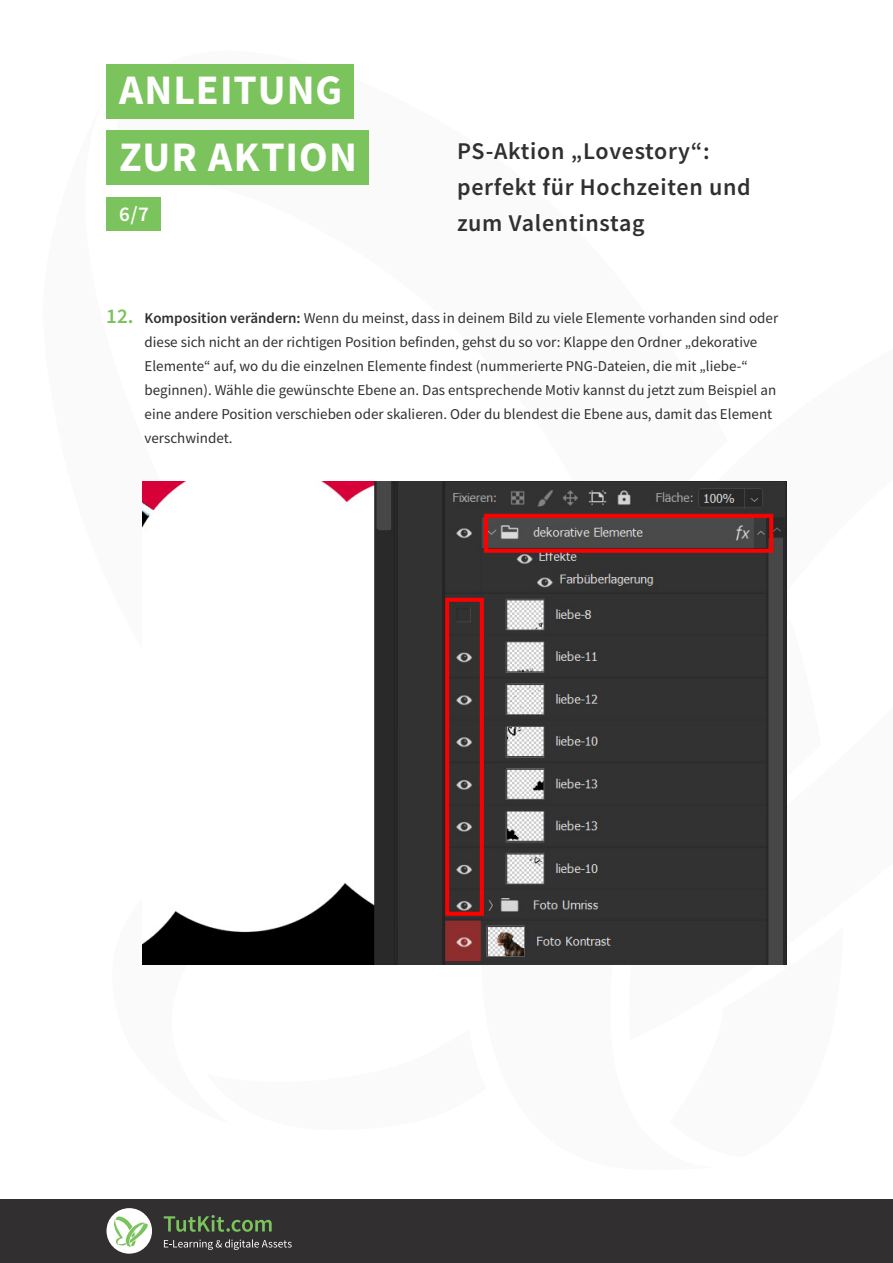
<style>
.page{position:relative;width:893px;height:1263px;background:#fff}
.page>*{position:absolute;margin:0;border:0;box-sizing:border-box;transform-origin:0 0}
.t1{font:700 42px/66.8px "Source Sans Pro";letter-spacing:.025em;color:#fff}
.t2{font:600 24px/36px "Source Sans Pro";letter-spacing:.03em;color:#312f30}
.t3{font:600 21px "Source Sans Pro";color:#fff}
.t4{font:15px/24px "Source Sans Pro";color:#312f30}
.s1{font-weight:600;font-size:21px;color:#7bc35c}
.s2{font-weight:600}
</style>
<div class="page">
<div style="left:106px;top:64px;width:248px;height:55px;background:#7bc35c"></div>
<div style="left:106px;top:131px;width:262px;height:54px;background:#7bc35c"></div>
<div style="left:106px;top:197px;width:55px;height:34px;background:#7bc35c"></div>
<div style="left:0;top:1199px;width:893px;height:64px;background:#312f30"></div>
<div style="left:106px;top:1208px;width:46px;height:46px;background:#fff;border-radius:50%"></div>
<svg style="left:114px;top:1216px;width:35px;height:30px"></svg>
<svg style="left:164px;top:1239px;width:128px;height:11px"></svg>
<svg style="left:164px;top:1215px;width:108px;height:17px"></svg>
<img style="left:142px;top:482px;width:645px;height:483px">
<h1 class="t1" style="left:119px;top:56px;width:239px">ANLEITUNG<br>ZUR AKTION</h1>
<h3 class="t3" style="left:119px;top:201px;width:32px">6/7</h3>
<h2 class="t2" style="left:457px;top:133px;width:295px">PS-Aktion „Lovestory“: perfekt für Hochzeiten und zum Valentinstag</h2>
<p class="t4" style="left:145px;top:306px;width:635px;text-indent:-38px"><span class="s1">12.</span> <span class="s2">Komposition verändern:</span> Wenn du meinst, dass in deinem Bild zu viele Elemente vorhanden sind oder diese sich nicht an der richtigen Position befinden, gehst du so vor: Klappe den Ordner „dekorative Elemente“ auf, wo du die einzelnen Elemente findest (nummerierte PNG-Dateien, die mit „liebe-“ beginnen). Wähle die gewünschte Ebene an. Das entsprechende Motiv kannst du jetzt zum Beispiel an eine andere Position verschieben oder skalieren. Oder du blendest die Ebene aus, damit das Element verschwindet.</p>
</div>
